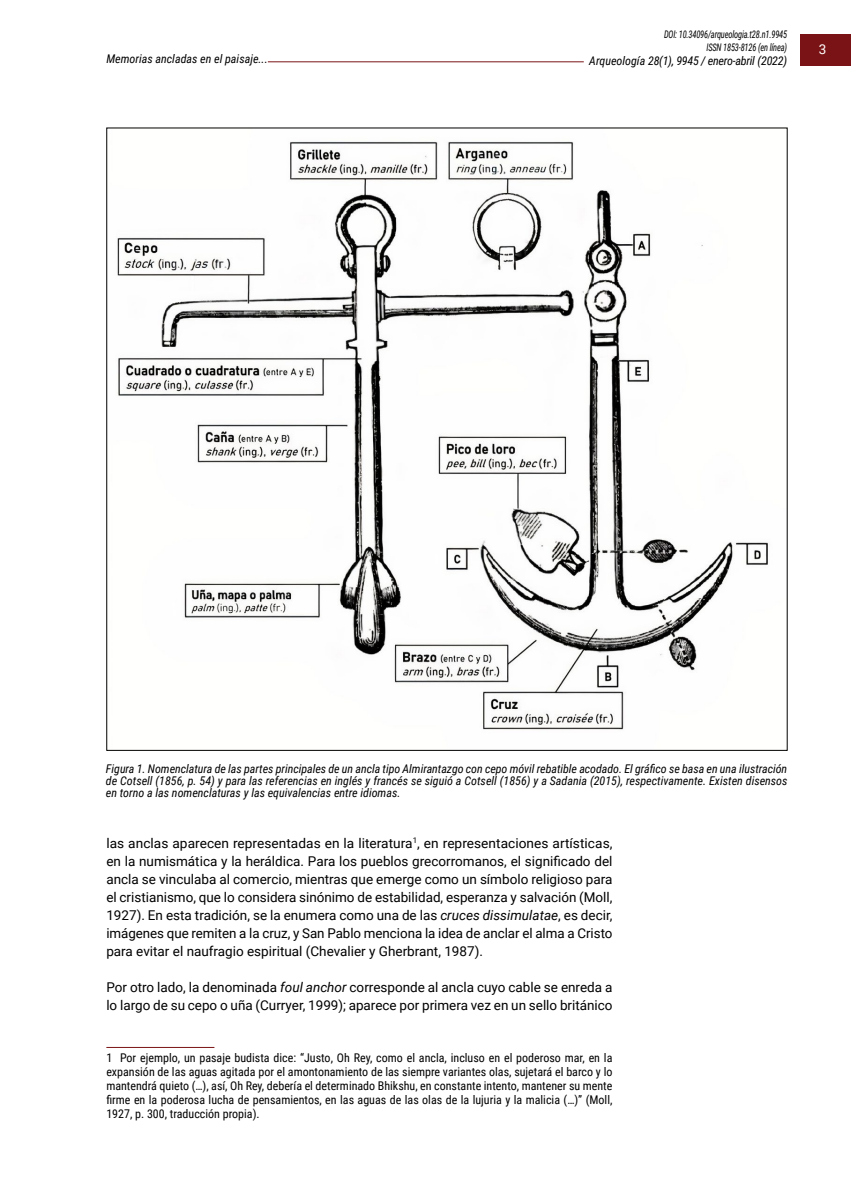
<style>
.page{position:relative;width:851px;height:1191px;background:#fff}
.page>*{position:absolute;margin:0;border:0;box-sizing:border-box;transform-origin:0 0}
.t1{font:13.5px/18px "Roboto";color:#000;text-align:justify}
.t2{font:13.5px "Roboto";color:#fff}
.t3{font:12px/14.1px "Roboto Condensed";color:#000;text-align:justify}
.t4{font:italic 12px/12px "Roboto Condensed";color:#000;text-align:justify}
.t5{font:italic 12px "Roboto Condensed";letter-spacing:-.02em;color:#000}
.t6{font:italic 10.5px/12.6px "Roboto Condensed";letter-spacing:-.02em;color:#000;text-align:right;scale:.8 1}
.s1{font-style:italic}
</style>
<div class="page">
<hr style="left:112px;top:61px;width:616px;height:1px;background:#7a1315">
<div style="left:799px;top:35px;width:51px;height:31px;background:#7a1315"></div>
<div style="left:583px;top:55px;width:204px;height:15px;background:#fff"></div>
<div style="left:106px;top:52px;width:162px;height:15px;background:#fff"></div>
<hr style="left:106px;top:1047px;width:108px;height:1px;background:#7a1315">
<img style="left:117px;top:141px;width:651px;height:589px">
<p class="t6" style="left:664px;top:28px;width:155px">DOI: 10.34096/arqueologia.t28.n1.9945<br>ISSN 1853-8126 (en línea)</p>
<p class="t4" style="left:106px;top:52px;width:163px">Memorias ancladas en el paisaje...</p>
<p class="t5" style="left:589px;top:52px;width:199px">Arqueología 28(1), 9945 / enero-abril (2022)</p>
<p class="t2" style="left:818px;top:39px;width:9px">3</p>
<p class="t4" style="left:106px;top:762px;width:683px">Figura 1. Nomenclatura de las partes principales de un ancla tipo Almirantazgo con cepo móvil rebatible acodado. El gráfico se basa en una ilustración de Cotsell (1856, p. 54) y para las referencias en inglés y francés se siguió a Cotsell (1856) y a Sadania (2015), respectivamente. Existen disensos en torno a las nomenclaturas y las equivalencias entre idiomas.</p>
<p class="t1" style="left:106px;top:833px;width:507px">las anclas aparecen representadas en la literatura<sup>1</sup>, en representaciones artísticas, en la numismática y la heráldica. Para los pueblos grecorromanos, el significado del ancla se vinculaba al comercio, mientras que emerge como un símbolo religioso para el cristianismo, que lo considera sinónimo de estabilidad, esperanza y salvación (Moll, 1927). En esta tradición, se la enumera como una de las <span class="s1">cruces dissimulatae</span>, es decir, imágenes que remiten a la cruz, y San Pablo menciona la idea de anclar el alma a Cristo para evitar el naufragio espiritual (Chevalier y Gherbrant, 1987).</p>
<p class="t1" style="left:106px;top:977px;width:507px">Por otro lado, la denominada <span class="s1">foul anchor</span> corresponde al ancla cuyo cable se enreda a lo largo de su cepo o uña (Curryer, 1999); aparece por primera vez en un sello británico</p>
<p class="t3" style="left:106px;top:1049px;width:507px">1 Por ejemplo, un pasaje budista dice: “Justo, Oh Rey, como el ancla, incluso en el poderoso mar, en la expansión de las aguas agitada por el amontonamiento de las siempre variantes olas, sujetará el barco y lo mantendrá quieto (…), así, Oh Rey, debería el determinado Bhikshu, en constante intento, mantener su mente firme en la poderosa lucha de pensamientos, en las aguas de las olas de la lujuria y la malicia (…)” (Moll, 1927, p. 300, traducción propia).</p>
</div>
